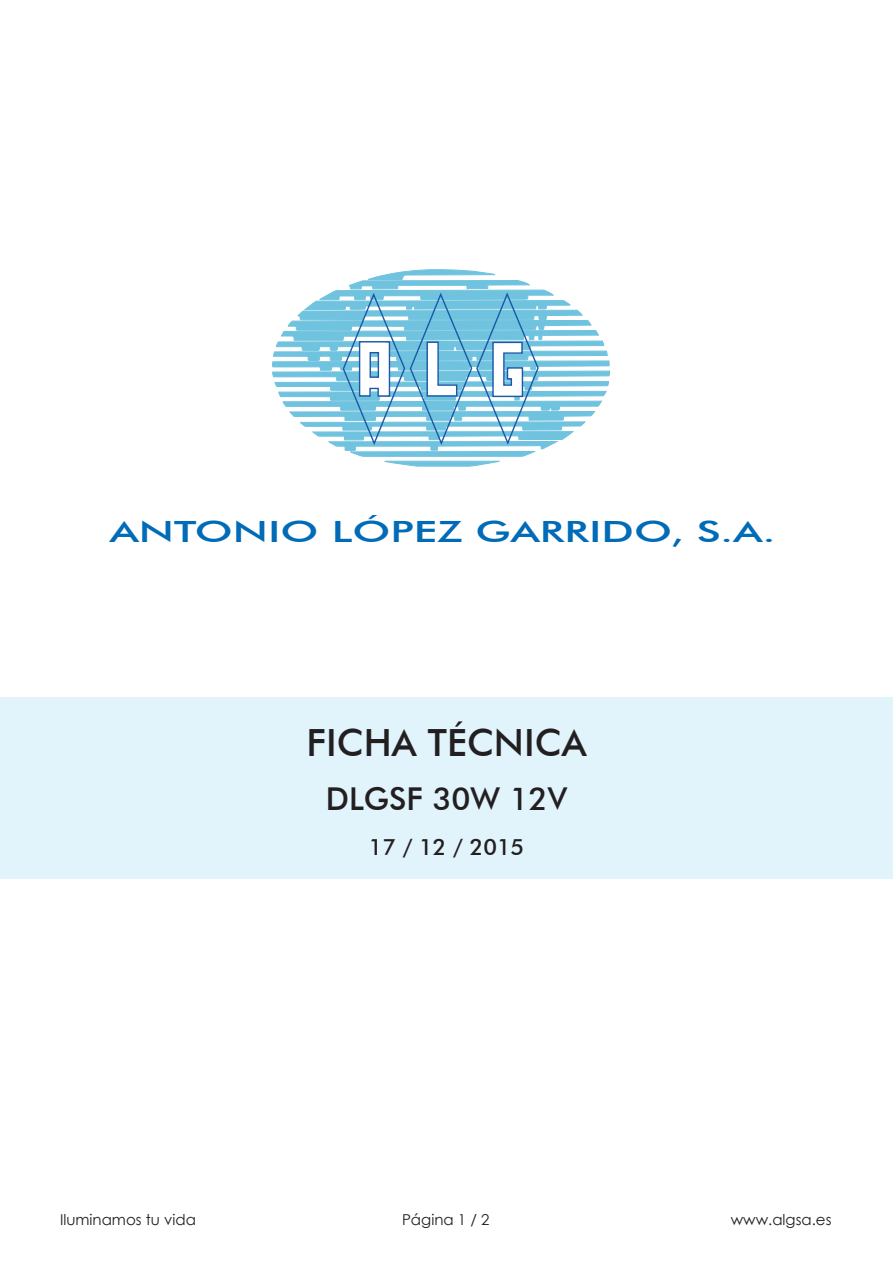
<style>
.page{position:relative;width:893px;height:1263px;background:#fff}
.page>*{position:absolute;margin:0;border:0;box-sizing:border-box;transform-origin:0 0}
.t1{font:500 37.5px "Futura BT";color:#231f20}
.t2{font:500 31.5px "Futura BT";color:#231f20}
.t3{font:500 29.25px "Futura BT";color:#006bb6;scale:1.5 1}
.t4{font:500 22.5px "Futura BT";color:#231f20}
.t5{font:15px "Century Gothic";color:#231f20}
</style>
<div class="page">
<div style="left:0;top:697px;width:893px;height:182px;background:#e1f4fc"></div>
<svg style="left:272px;top:269px;width:338px;height:197px"></svg>
<h3 class="t3" style="left:110px;top:514px;width:445px">ANTONIO LÓPEZ GARRIDO, S.A.</h3>
<p class="t1" style="left:306px;top:719px;width:282px">FICHA TÉCNICA</p>
<p class="t2" style="left:326px;top:780px;width:243px">DLGSF 30W 12V</p>
<p class="t4" style="left:369px;top:833px;width:157px">17 / 12 / 2015</p>
<p class="t5" style="left:60px;top:1209px;width:138px">Iluminamos tu vida</p>
<p class="t5" style="left:402px;top:1209px;width:89px">Página 1 / 2</p>
<p class="t5" style="left:731px;top:1209px;width:102px">www.algsa.es</p>
</div>
